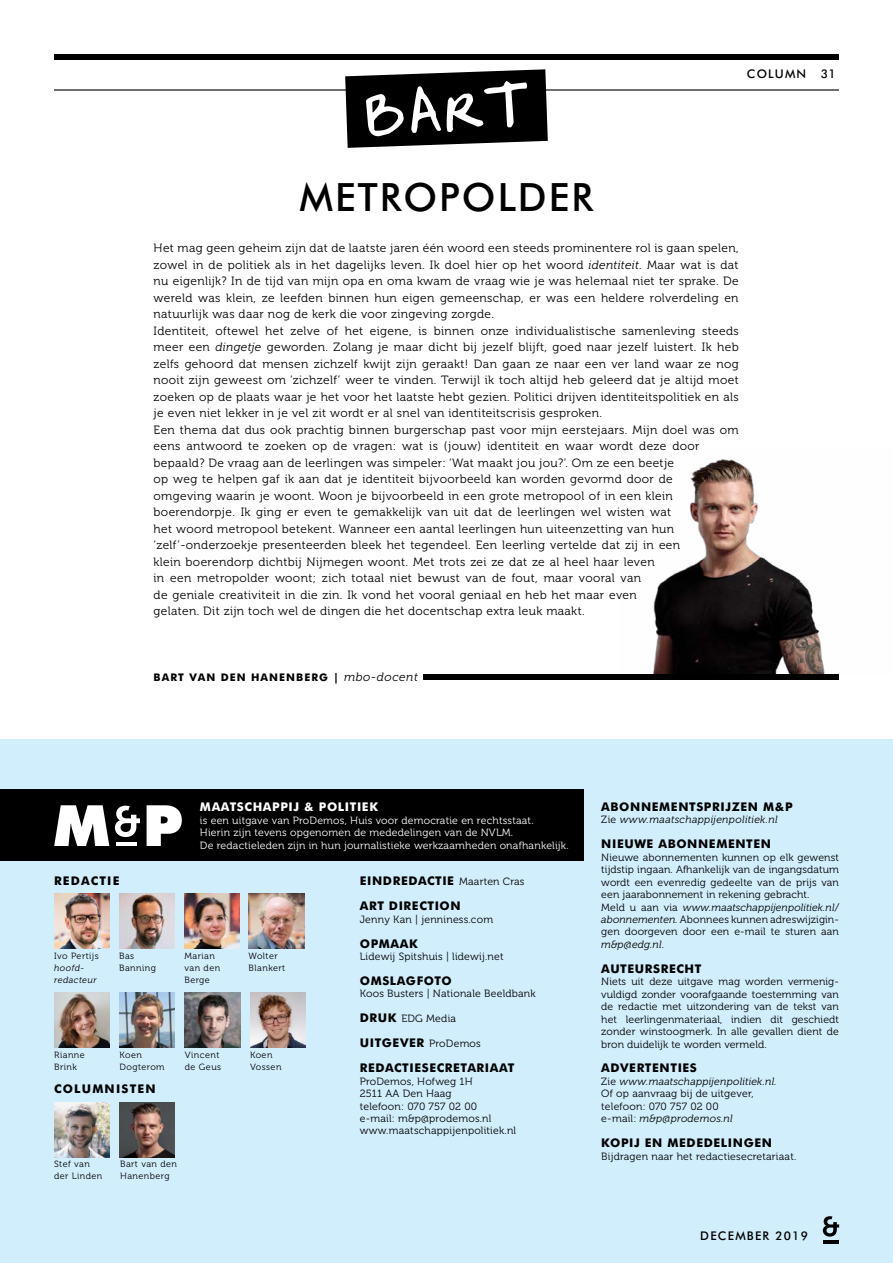
<style>
.page{position:relative;width:893px;height:1263px;background:#fff}
.page>*{position:absolute;margin:0;border:0;box-sizing:border-box;transform-origin:0 0}
.t1{font:500 39px "Futura BT";letter-spacing:.05em;color:#000}
.t2{font:12px/16.5px "Museo 300";letter-spacing:.03em;color:#000}
.t3{font:700 12px/24.9px "Futura BT";letter-spacing:.05em;color:#000}
.t4{font:700 12px "Futura BT";letter-spacing:.05em;color:#fff}
.t5{font:500 12px "Futura BT";letter-spacing:.1em;color:#000}
.t6{font:700 12px "Futura BT";letter-spacing:.1em;color:#000}
.t7{font:10.5px/12.5px "Museo 300";letter-spacing:.01em;color:#000}
.t8{font:10.5px/12.5px "Museo 300";letter-spacing:.02em;color:#fff}
.t9{font:italic 10.5px "Museo 300";letter-spacing:.03em;color:#000}
.t10{font:700 10.5px "Futura BT";letter-spacing:.1em;color:#000}
.t11{font:9px/12px "Museo 300";letter-spacing:.05em;color:#000}
.t12{font:italic 9px/12px "Museo 300";letter-spacing:.05em;color:#000}
.s1{font-style:italic}
.s2{font-family:"Museo 300";font-weight:400;font-style:italic;font-size:12px}
.s3{font-family:"Museo 300";font-weight:400;font-size:10.5px}
.s4{font-family:"Futura BT";font-weight:700;font-size:12px}
.s5{font-style:normal}
</style>
<div class="page">
<div style="left:0;top:740px;width:893px;height:523px;background:#d1eefc"></div>
<div style="left:54px;top:54px;width:785px;height:6px;background:#000"></div>
<hr style="left:54px;top:89px;width:785px;height:2px;background:#000">
<hr style="left:823px;top:1241px;width:15px;height:3px;background:#000">
<svg style="left:823px;top:1216px;width:16px;height:20px"></svg>
<img style="left:54px;top:1102px;width:55px;height:55px">
<img style="left:54px;top:993px;width:55px;height:55px">
<img style="left:120px;top:1102px;width:55px;height:55px">
<img style="left:249px;top:893px;width:55px;height:55px">
<img style="left:185px;top:893px;width:55px;height:55px">
<img style="left:54px;top:893px;width:55px;height:55px">
<img style="left:119px;top:893px;width:56px;height:55px">
<div style="left:0;top:789px;width:583px;height:72px;background:#000"></div>
<hr style="left:116px;top:842px;width:21px;height:3px;background:#fff">
<svg style="left:54px;top:805px;width:55px;height:41px"></svg>
<svg style="left:147px;top:805px;width:35px;height:41px"></svg>
<svg style="left:115px;top:806px;width:25px;height:31px"></svg>
<img style="left:620px;top:459px;width:219px;height:216px">
<div style="left:424px;top:675px;width:415px;height:5px;background:#000"></div>
<img style="left:120px;top:993px;width:55px;height:55px">
<img style="left:250px;top:993px;width:55px;height:55px">
<img style="left:185px;top:993px;width:55px;height:55px">
<svg style="left:345px;top:69px;width:203px;height:79px"></svg>
<p class="t5" style="left:747px;top:67px;width:61px">COLUMN</p>
<p class="t5" style="left:821px;top:67px;width:17px">31</p>
<h1 class="t1" style="left:300px;top:174px;width:295px">METROPOLDER</h1>
<p class="t2" style="left:154px;top:240px;width:587px">Het mag geen geheim zijn dat de laatste jaren één woord een steeds prominentere rol is gaan spelen, zowel in de politiek als in het dagelijks leven. Ik doel hier op het woord <span class="s1">identiteit</span>. Maar wat is dat nu eigenlijk? In de tijd van mijn opa en oma kwam de vraag wie je was helemaal niet ter sprake. De wereld was klein, ze leefden binnen hun eigen gemeenschap, er was een heldere rolverdeling en natuurlijk was daar nog de kerk die voor zingeving zorgde.<br>Identiteit, oftewel het zelve of het eigene, is binnen onze individualistische samenleving steeds meer een <span class="s1">dingetje</span> geworden. Zolang je maar dicht bij jezelf blijft, goed naar jezelf luistert. Ik heb zelfs gehoord dat mensen zichzelf kwijt zijn geraakt! Dan gaan ze naar een ver land waar ze nog nooit zijn geweest om ‘zichzelf’ weer te vinden. Terwijl ik toch altijd heb geleerd dat je altijd moet zoeken op de plaats waar je het voor het laatste hebt gezien. Politici drijven identiteitspolitiek en als je even niet lekker in je vel zit wordt er al snel van identiteitscrisis gesproken.<br>Een thema dat dus ook prachtig binnen burgerschap past voor mijn eerstejaars. Mijn doel was om eens antwoord te zoeken op de vragen: wat is (jouw) identiteit en waar wordt deze door bepaald? De vraag aan de leerlingen was simpeler: ‘Wat maakt jou jou?’. Om ze een beetje<br>op weg te helpen gaf ik aan dat je identiteit bijvoorbeeld kan worden gevormd door de<br>omgeving waarin je woont. Woon je bijvoorbeeld in een grote metropool of in een klein boerendorpje. Ik ging er even te gemakkelijk van uit dat de leerlingen wel wisten wat<br>het woord metropool betekent. Wanneer een aantal leerlingen hun uiteenzetting van hun ‘zelf’-onderzoekje presenteerden bleek het tegendeel. Een leerling vertelde dat zij in een<br>klein boerendorp dichtbij Nijmegen woont. Met trots zei ze dat ze al heel haar leven<br>in een metropolder woont; zich totaal niet bewust van de fout, maar vooral van<br>de geniale creativiteit in die zin. Ik vond het vooral geniaal en heb het maar even<br>gelaten. Dit zijn toch wel de dingen die het docentschap extra leuk maakt.</p>
<p class="t10" style="left:154px;top:671px;width:266px">BART VAN DEN HANENBERG | <span class="s2">mbo-docent</span></p>
<p class="t4" style="left:200px;top:800px;width:180px">MAATSCHAPPIJ &amp; POLITIEK</p>
<p class="t8" style="left:200px;top:814px;width:370px">is een uitgave van ProDemos, Huis voor democratie en rechtsstaat.<br>Hierin zijn tevens opgenomen de mededelingen van de NVLM.<br>De redactieleden zijn in hun journalistieke werkzaamheden onafhankelijk.</p>
<p class="t6" style="left:54px;top:874px;width:67px">REDACTIE</p>
<p class="t11" style="left:54px;top:949px;width:46px">Ivo Pertijs</p>
<p class="t12" style="left:54px;top:961px;width:44px">hoofd&shy;redacteur</p>
<p class="t11" style="left:119px;top:949px;width:38px">Bas<br>Banning</p>
<p class="t11" style="left:184px;top:949px;width:37px">Marian van den<br>Berge</p>
<p class="t11" style="left:249px;top:949px;width:38px">Wolter<br>Blankert</p>
<p class="t11" style="left:54px;top:1049px;width:32px">Rianne<br>Brink</p>
<p class="t11" style="left:120px;top:1049px;width:47px">Koen<br>Dogterom</p>
<p class="t11" style="left:250px;top:1049px;width:33px">Koen<br>Vossen</p>
<p class="t11" style="left:185px;top:1049px;width:38px">Vincent de Geus</p>
<p class="t6" style="left:54px;top:1081px;width:103px">COLUMNISTEN</p>
<p class="t11" style="left:54px;top:1158px;width:50px">Stef van der Linden</p>
<p class="t11" style="left:120px;top:1158px;width:58px">Bart van den<br>Hanenberg</p>
<p class="t3" style="left:360px;top:869px;width:166px">EINDREDACTIE <span class="s3">Maarten Cras<br></span>ART DIRECTION</p>
<p class="t7" style="left:360px;top:913px;width:135px">Jenny Kan | jenniness.com</p>
<p class="t3" style="left:360px;top:931px;width:60px">OPMAAK</p>
<p class="t7" style="left:360px;top:950px;width:145px">Lidewij Spitshuis | lidewij.net</p>
<p class="t3" style="left:360px;top:968px;width:93px">OMSLAGFOTO</p>
<p class="t7" style="left:360px;top:988px;width:177px">Koos Busters | Nationale Beeldbank</p>
<p class="t7" style="left:360px;top:1013px;width:98px"><span class="s4">DRUK</span> EDG Media</p>
<p class="t3" style="left:360px;top:1030px;width:156px">UITGEVER <span class="s3">ProDemos<br></span>REDACTIESECRETARIAAT</p>
<p class="t7" style="left:360px;top:1075px;width:158px">ProDemos, Hofweg 1H<br>2511 AA Den Haag<br>telefoon: 070 757 02 00<br>e-mail: m&amp;p@prodemos.nl www.maatschappijenpolitiek.nl</p>
<p class="t3" style="left:601px;top:794px;width:193px">ABONNEMENTSPRIJZEN M&amp;P</p>
<p class="t9" style="left:601px;top:814px;width:178px"><span class="s5">Zie</span> www.maatschappijenpolitiek.nl</p>
<p class="t3" style="left:601px;top:831px;width:171px">NIEUWE ABONNEMENTEN</p>
<p class="t7" style="left:601px;top:851px;width:239px">Nieuwe abonnementen kunnen op elk gewenst tijdstip ingaan. Afhankelijk van de ingangsdatum wordt een evenredig gedeelte van de prijs van een jaarabonnement in rekening gebracht.<br>Meld u aan via <span class="s1">www.maatschappijenpolitiek.nl/ abonnementen.</span> Abonnees kunnen adreswijzigin&shy;gen doorgeven door een e-mail te sturen aan <span class="s1">m&amp;p@edg.nl</span>.</p>
<p class="t3" style="left:601px;top:956px;width:102px">AUTEURSRECHT</p>
<p class="t7" style="left:601px;top:976px;width:239px;text-align:justify">Niets uit deze uitgave mag worden vermenig&shy;vuldigd zonder voorafgaande toestemming van de redactie met uitzondering van de tekst van het leerlingenmateriaal, indien dit geschiedt zonder winstoogmerk. In alle gevallen dient de bron duidelijk te worden vermeld.</p>
<p class="t3" style="left:601px;top:1055px;width:97px">ADVERTENTIES</p>
<p class="t7" style="left:601px;top:1075px;width:177px">Zie <span class="s1">www.maatschappijenpolitiek.nl.<br></span>Of op aanvraag bij de uitgever, telefoon: 070 757 02 00<br>e-mail: <span class="s1">m&amp;p@prodemos.nl</span></p>
<p class="t3" style="left:601px;top:1130px;width:172px">KOPIJ EN MEDEDELINGEN</p>
<p class="t7" style="left:601px;top:1150px;width:196px">Bijdragen naar het redactiesecretariaat.</p>
<p class="t5" style="left:700px;top:1228px;width:109px">DECEMBER 2019</p>
</div>
